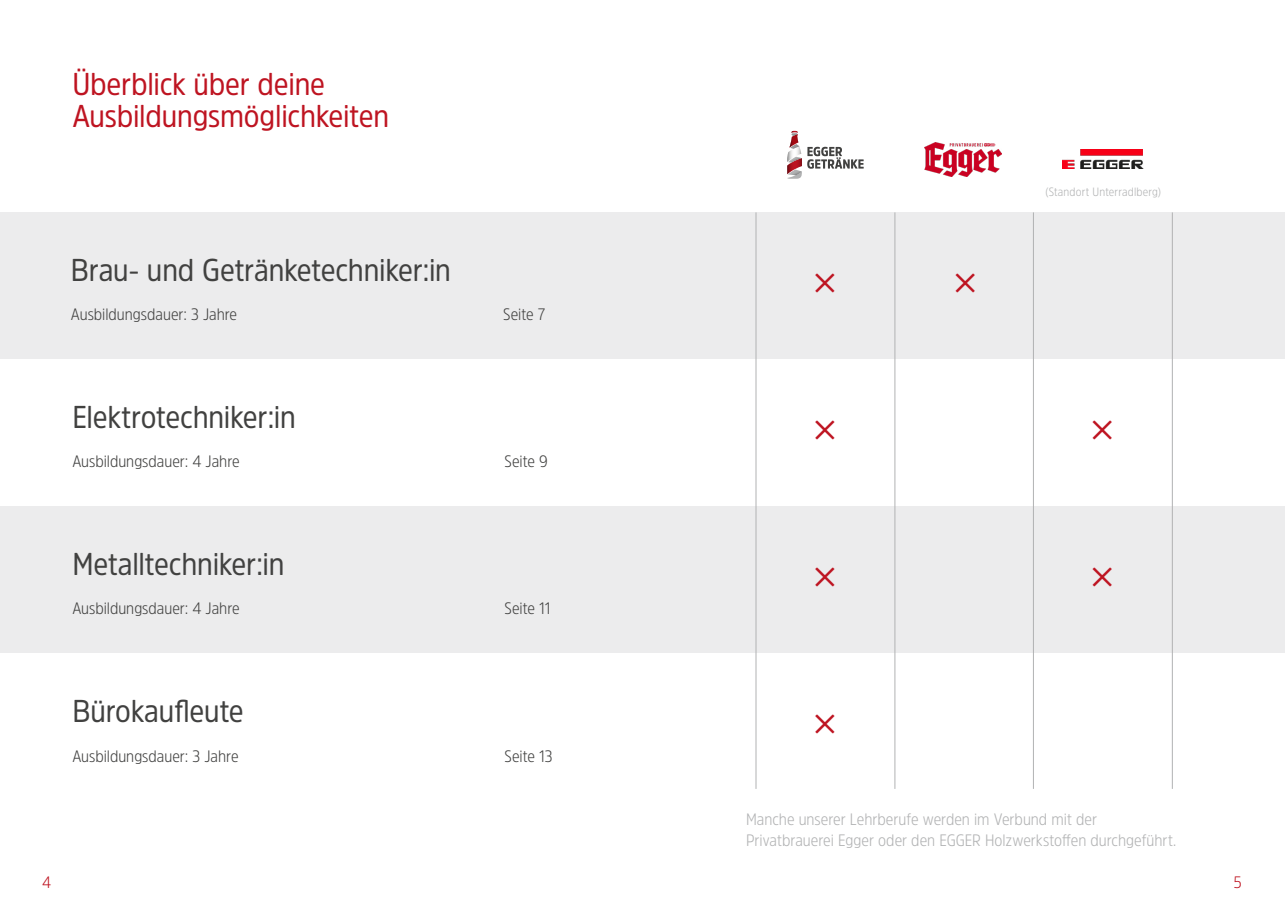
<style>
.page{position:relative;width:1285px;height:919px;background:#fff}
.page>*{position:absolute;margin:0;border:0;box-sizing:border-box;transform-origin:0 0}
.t1{font:300 46.5px "Amsi Pro";color:#be1421}
.t2{font:31.5px "Amsi Pro Narw";letter-spacing:-.005em;color:#414140}
.t3{font:31.5px/31.5px "Amsi Pro Narw";letter-spacing:-.005em;color:#be1421}
.t4{font:300 16.5px "Amsi Pro Narw";color:#414140}
.t5{font:300 16.5px/21px "Amsi Pro Narw";color:#b1b2b3}
.t6{font:300 16.5px "Amsi Pro Narw";color:#be1421}
.t7{font:300 12px "Amsi Pro Narw";letter-spacing:.015em;color:#b1b2b3}
</style>
<div class="page">
<div style="left:0;top:212px;width:1284px;height:147px;background:#ececed"></div>
<div style="left:0;top:506px;width:1284px;height:147px;background:#ececed"></div>
<svg style="left:807px;top:147px;width:56px;height:22px"></svg>
<svg style="left:787px;top:131px;width:14px;height:48px"></svg>
<img style="left:1062px;top:149px;width:81px;height:19px">
<hr style="left:894px;top:212px;width:1px;height:576px;background:#b1b2b3">
<hr style="left:1171px;top:212px;width:1px;height:576px;background:#b1b2b3">
<hr style="left:755px;top:212px;width:1px;height:576px;background:#b1b2b3">
<hr style="left:1032px;top:212px;width:1px;height:576px;background:#b1b2b3">
<img style="left:924px;top:143px;width:77px;height:33px">
<h2 class="t3" style="left:72px;top:67px;width:318px">Überblick über deine<br>Ausbildungsmöglichkeiten</h2>
<h2 class="t2" style="left:71px;top:248px;width:381px">Brau- und Getränketechniker:in</h2>
<p class="t4" style="left:71px;top:303px;width:168px">Ausbildungsdauer: 3 Jahre</p>
<p class="t4" style="left:503px;top:303px;width:44px">Seite 7</p>
<h2 class="t2" style="left:72px;top:395px;width:225px">Elektrotechniker:in</h2>
<p class="t4" style="left:72px;top:450px;width:169px">Ausbildungsdauer: 4 Jahre</p>
<p class="t4" style="left:504px;top:450px;width:45px">Seite 9</p>
<h2 class="t2" style="left:72px;top:542px;width:213px">Metalltechniker:in</h2>
<p class="t4" style="left:72px;top:597px;width:169px">Ausbildungsdauer: 4 Jahre</p>
<p class="t4" style="left:504px;top:597px;width:48px">Seite 11</p>
<h2 class="t2" style="left:72px;top:689px;width:173px">Bürokaufleute</h2>
<p class="t4" style="left:72px;top:744px;width:168px">Ausbildungsdauer: 3 Jahre</p>
<p class="t4" style="left:504px;top:744px;width:50px">Seite 13</p>
<h1 class="t1" style="left:811px;top:250px;width:29px">×</h1>
<h1 class="t1" style="left:951px;top:250px;width:29px">×</h1>
<p class="t7" style="left:1044px;top:183px;width:118px">(Standort Unterradlberg)</p>
<h1 class="t1" style="left:811px;top:397px;width:29px">×</h1>
<h1 class="t1" style="left:1088px;top:397px;width:29px">×</h1>
<h1 class="t1" style="left:811px;top:544px;width:29px">×</h1>
<h1 class="t1" style="left:1088px;top:544px;width:29px">×</h1>
<h1 class="t1" style="left:811px;top:691px;width:29px">×</h1>
<p class="t5" style="left:746px;top:807px;width:431px">Manche unserer Lehrberufe werden im Verbund mit der<br>Privatbrauerei Egger oder den EGGER Holzwerkstoffen durchgeführt.</p>
<p class="t6" style="left:42px;top:870px;width:10px">4</p>
<p class="t6" style="left:1233px;top:870px;width:9px">5</p>
</div>
